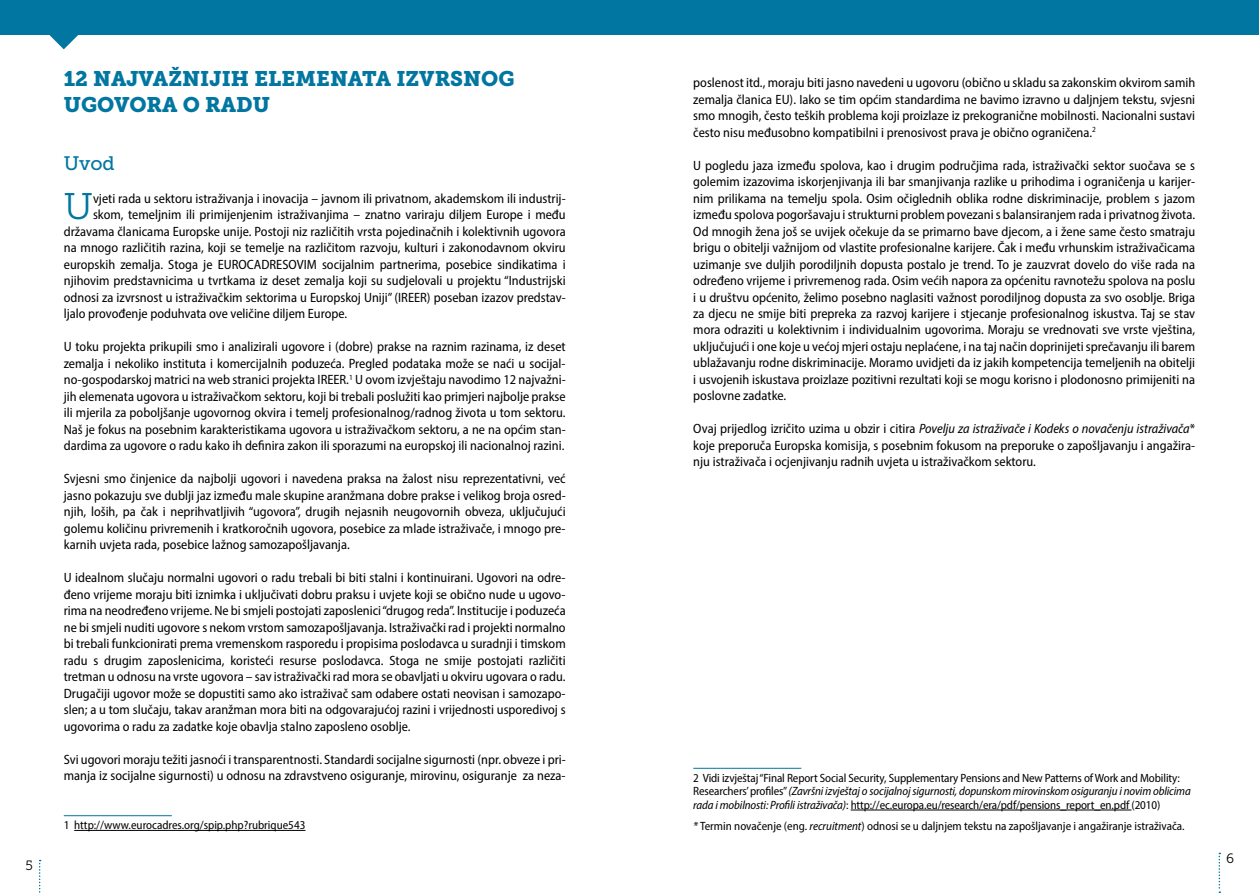
<style>
.page{position:relative;width:1259px;height:893px;background:#fff}
.page>*{position:absolute;margin:0;border:0;box-sizing:border-box;transform-origin:0 0}
.t1{font:36.9px "Museo Slab 300";color:#0076a0}
.t2{font:21px/25.3px "Museo Slab 900";color:#0076a0}
.t3{font:19.5px "Museo Slab 500";color:#0076a0}
.t4{font:semi-condensed 13.5px/16.5px "Myriad Pro";color:#000;text-align:justify}
.t5{font:13.5px "Museo Slab 300";color:#000}
.t6{font:semi-condensed 12px/13.5px "Myriad Pro";letter-spacing:-.01em;color:#000}
.s1{font-style:italic}
</style>
<div class="page">
<hr style="left:64px;top:815px;width:108px;height:1px;background:#0076a0">
<hr style="left:74px;top:830px;width:231px;height:1px;background:#000">
<div style="left:0;top:0;width:629px;height:35px;background:#0076a0"></div>
<div style="left:629px;top:0;width:630px;height:35px;background:#0076a0"></div>
<svg style="left:49px;top:35px;width:29px;height:14px"></svg>
<hr style="left:693px;top:768px;width:108px;height:1px;background:#0076a0">
<hr style="left:850px;top:810px;width:281px;height:1px;background:#000">
<svg style="left:39px;top:860px;width:2px;height:33px"></svg>
<svg style="left:1218px;top:853px;width:2px;height:40px"></svg>
<p class="t5" style="left:25px;top:858px;width:9px">5</p>
<h2 class="t2" style="left:64px;top:66px;width:452px">12 NAJVAŽNIJIH ELEMENATA IZVRSNOG<br>UGOVORA O RADU</h2>
<h3 class="t3" style="left:64px;top:152px;width:53px">Uvod</h3>
<h1 class="t1" style="left:64px;top:186px;width:31px">U</h1>
<p class="t4" style="left:93px;top:190px;width:474px">vjeti rada u sektoru istraživanja i inovacija – javnom ili privatnom, akademskom ili industrij-</p>
<p class="t4" style="left:93px;top:206px;width:474px">skom, temeljnim ili primijenjenim istraživanjima – znatno variraju diljem Europe i među</p>
<p class="t4" style="left:64px;top:223px;width:503px">državama članicama Europske unije. Postoji niz različitih vrsta pojedinačnih i kolektivnih ugovora</p>
<p class="t4" style="left:64px;top:239px;width:503px">na mnogo različitih razina, koji se temelje na različitom razvoju, kulturi i zakonodavnom okviru</p>
<p class="t4" style="left:64px;top:256px;width:503px">europskih zemalja. Stoga je EUROCADRESOVIM socijalnim partnerima, posebice sindikatima i</p>
<p class="t4" style="left:64px;top:272px;width:503px">njihovim predstavnicima u tvrtkama iz deset zemalja koji su sudjelovali u projektu “Industrijski</p>
<p class="t4" style="left:64px;top:289px;width:503px">odnosi za izvrsnost u istraživačkim sektorima u Europskoj Uniji” (IREER) poseban izazov predstav-</p>
<p class="t4" style="left:64px;top:305px;width:285px">ljalo provođenje poduhvata ove veličine diljem Europe.</p>
<p class="t4" style="left:64px;top:338px;width:503px">U toku projekta prikupili smo i analizirali ugovore i (dobre) prakse na raznim razinama, iz deset zemalja i nekoliko instituta i komercijalnih poduzeća. Pregled podataka može se naći u socijal&shy;no-gospodarskoj matrici na web stranici projekta IREER.<sup>1</sup> U ovom izvještaju navodimo 12 najvažni&shy;jih elemenata ugovora u istraživačkom sektoru, koji bi trebali poslužiti kao primjeri najbolje prakse ili mjerila za poboljšanje ugovornog okvira i temelj profesionalnog/radnog života u tom sektoru.<br>Naš je fokus na posebnim karakteristikama ugovora u istraživačkom sektoru, a ne na općim stan&shy;dardima za ugovore o radu kako ih definira zakon ili sporazumi na europskoj ili nacionalnoj razini.</p>
<p class="t4" style="left:64px;top:470px;width:503px">Svjesni smo činjenice da najbolji ugovori i navedena praksa na žalost nisu reprezentativni, već jasno pokazuju sve dublji jaz između male skupine aranžmana dobre prakse i velikog broja osred&shy;njih, loših, pa čak i neprihvatljivih “ugovora”, drugih nejasnih neugovornih obveza, uključujući golemu količinu privremenih i kratkoročnih ugovora, posebice za mlade istraživače, i mnogo pre&shy;karnih uvjeta rada, posebice lažnog samozapošljavanja.</p>
<p class="t4" style="left:64px;top:569px;width:503px">U idealnom slučaju normalni ugovori o radu trebali bi biti stalni i kontinuirani. Ugovori na odre&shy;đeno vrijeme moraju biti iznimka i uključivati dobru praksu i uvjete koji se obično nude u ugovo&shy;rima na neodređeno vrijeme. Ne bi smjeli postojati zaposlenici “drugog reda”. Institucije i poduzeća ne bi smjeli nuditi ugovore s nekom vrstom samozapošljavanja. Istraživački rad i projekti normalno bi trebali funkcionirati prema vremenskom rasporedu i propisima poslodavca u suradnji i timskom radu s drugim zaposlenicima, koristeći resurse poslodavca. Stoga ne smije postojati različiti tretman u odnosu na vrste ugovora – sav istraživački rad mora se obavljati u okviru ugovara o radu.<br>Drugačiji ugovor može se dopustiti samo ako istraživač sam odabere ostati neovisan i samozapo&shy;slen; a u tom slučaju, takav aranžman mora biti na odgovarajućoj razini i vrijednosti usporedivoj s ugovorima o radu za zadatke koje obavlja stalno zaposleno osoblje.</p>
<p class="t4" style="left:64px;top:750px;width:503px">Svi ugovori moraju težiti jasnoći i transparentnosti. Standardi socijalne sigurnosti (npr. obveze i pri&shy;manja iz socijalne sigurnosti) u odnosu na zdravstveno osiguranje, mirovinu, osiguranje za neza-</p>
<p class="t6" style="left:64px;top:818px;width:243px">1 http://www.eurocadres.org/spip.php?rubrique543</p>
<p class="t4" style="left:693px;top:74px;width:503px">poslenost itd., moraju biti jasno navedeni u ugovoru (obično u skladu sa zakonskim okvirom samih zemalja članica EU). Iako se tim općim standardima ne bavimo izravno u daljnjem tekstu, svjesni smo mnogih, često teških problema koji proizlaze iz prekogranične mobilnosti. Nacionalni sustavi često nisu međusobno kompatibilni i prenosivost prava je obično ograničena.<sup>2</sup></p>
<p class="t4" style="left:693px;top:157px;width:503px">U pogledu jaza između spolova, kao i drugim područjima rada, istraživački sektor suočava se s golemim izazovima iskorjenjivanja ili bar smanjivanja razlike u prihodima i ograničenja u karijer&shy;nim prilikama na temelju spola. Osim očiglednih oblika rodne diskriminacije, problem s jazom između spolova pogoršavaju i strukturni problem povezani s balansiranjem rada i privatnog života.<br>Od mnogih žena još se uvijek očekuje da se primarno bave djecom, a i žene same često smatraju brigu o obitelji važnijom od vlastite profesionalne karijere. Čak i među vrhunskim istraživačicama uzimanje sve duljih porodiljnih dopusta postalo je trend. To je zauzvrat dovelo do više rada na određeno vrijeme i privremenog rada. Osim većih napora za općenitu ravnotežu spolova na poslu i u društvu općenito, želimo posebno naglasiti važnost porodiljnog dopusta za svo osoblje. Briga za djecu ne smije biti prepreka za razvoj karijere i stjecanje profesionalnog iskustva. Taj se stav mora odraziti u kolektivnim i individualnim ugovorima. Moraju se vrednovati sve vrste vještina, uključujući i one koje u većoj mjeri ostaju neplaćene, i na taj način doprinijeti sprečavanju ili barem ublažavanju rodne diskriminacije. Moramo uvidjeti da iz jakih kompetencija temeljenih na obitelji i usvojenih iskustava proizlaze pozitivni rezultati koji se mogu korisno i plodonosno primijeniti na poslovne zadatke.</p>
<p class="t4" style="left:693px;top:420px;width:503px">Ovaj prijedlog izričito uzima u obzir i citira <span class="s1">Povelju za istraživače i Kodeks o novačenju istraživača</span>* koje preporuča Europska komisija, s posebnim fokusom na preporuke o zapošljavanju i angažira&shy;nju istraživača i ocjenjivanju radnih uvjeta u istraživačkom sektoru.</p>
<p class="t6" style="left:693px;top:771px;width:499px">2 Vidi izvještaj “Final Report Social Security, Supplementary Pensions and New Patterns of Work and Mobility:<br>Researchers’ profiles” <span class="s1">(Završni izvještaj o socijalnoj sigurnosti, dopunskom mirovinskom osiguranju i novim oblicima rada i mobilnosti: Profili istraživača)</span>: http://ec.europa.eu/research/era/pdf/pensions_report_en.pdf (2010)</p>
<p class="t6" style="left:693px;top:819px;width:493px"><span class="s1">*</span> Termin novačenje (eng. <span class="s1">recruitment</span>) odnosi se u daljnjem tekstu na zapošljavanje i angažiranje istraživača.</p>
<p class="t5" style="left:1226px;top:851px;width:9px">6</p>
</div>
